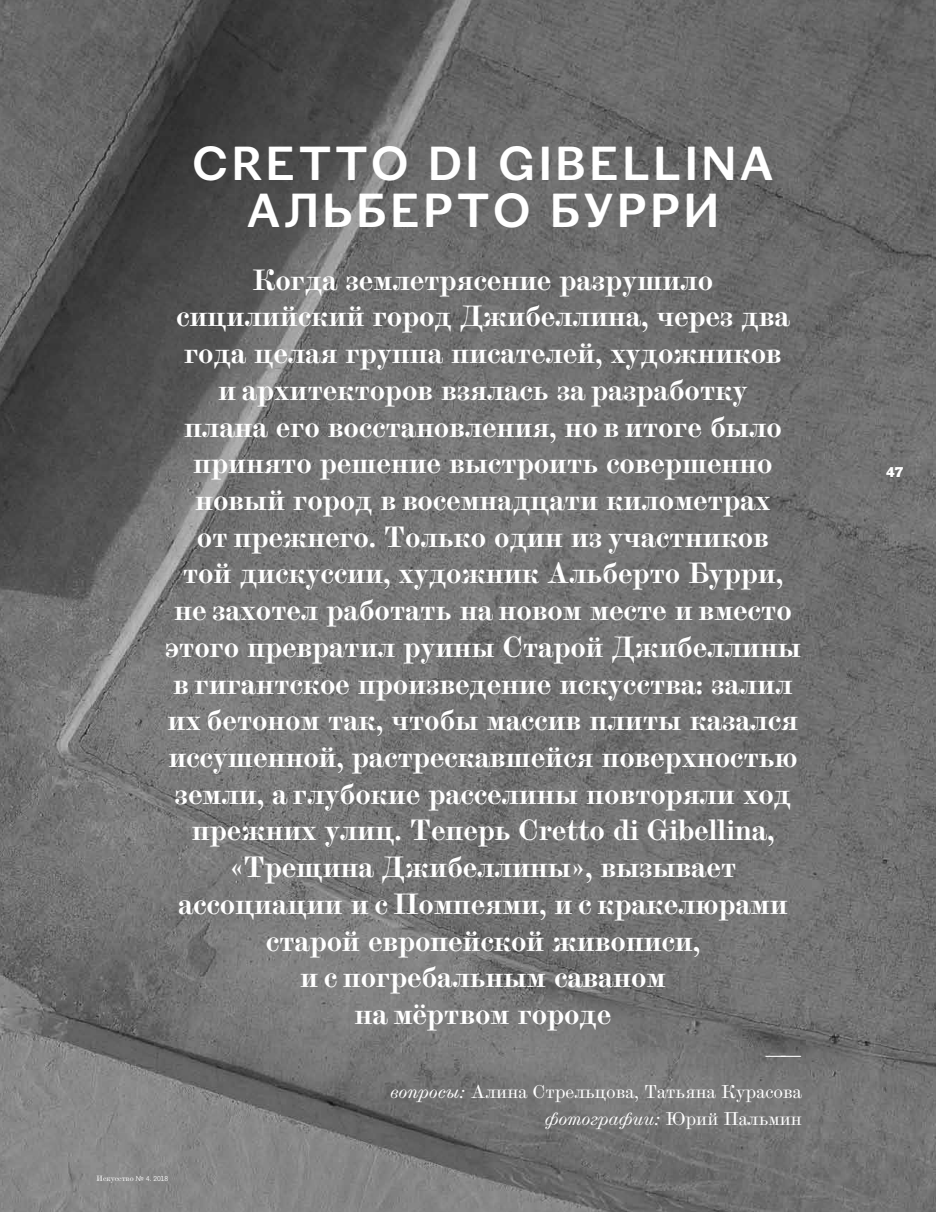
<style>
.page{position:relative;width:936px;height:1212px;background:#fff}
.page>*{position:absolute;margin:0;border:0;box-sizing:border-box;transform-origin:0 0}
.t1{font:700 46.5px/47.2px "Figgins Sans";letter-spacing:.075em;color:#fff}
.t2{font:700 28.5px/36.8px "Scotch Modern";letter-spacing:-.01em;color:#fff;text-align:center}
.t3{font:19.5px "Figgins Sans";color:#fff}
.t4{font:18px/27px "Scotch Modern";color:#fff;text-align:right}
.t5{font:800 15px "Figgins Sans";color:#fff}
.t6{font:7.5px "Scotch Modern";color:#fff}
.s1{font-style:italic}
.s2{font-family:"Figgins Sans"}
</style>
<div class="page">
<img style="left:0;top:0;width:935px;height:1212px">
<h1 class="t1" style="left:247px;top:142px;width:528px;text-indent:-54px">CRETTO DI GIBELLINA<br>АЛ ЬБЕРТО</h1>
<h1 class="t1" style="left:550px;top:189px;width:34px">БУРРИ</h1>
<p class="t2" style="left:165px;top:261px;width:638px">Когда землетрясение разрушило сицилийский город Джибеллина, через два года целая группа писателей, художников<br>и архитекторов взялась за разработку<br>плана его восстановления, но в итоге было принято решение выстроить совершенно новый город в восемнадцати километрах<br>от прежнего. Только один из участников<br>той дискуссии, художник Альберто Бурри, не захотел работать на новом месте и вместо этого превратил руины Старой Джибеллины в гигантское произведение искусства: залил их бетоном так, чтобы массив плиты казался иссушенной, растрескавшейся поверхностью земли, а глубокие расселины повторяли ход прежних улиц. Теперь Cretto di Gibellina, «Трещина Джибеллины», вызывает ассоциации и с Помпеями, и с кракелюрами старой европейской живописи,<br>и с погребальным саваном<br>на мёртвом городе</p>
<p class="t3" style="left:764px;top:1042px;width:39px">— —</p>
<p class="t4" style="left:390px;top:1078px;width:413px"><span class="s1">вопросы:</span> Алина Стрельцова, Татьяна Курасова <span class="s1">фотографии:</span> Юрий Пальмин</p>
<p class="t6" style="left:97px;top:1174px;width:73px">Искусство <span class="s2">№ 4. 2018</span></p>
<p class="t5" style="left:886px;top:463px;width:19px">47</p>
</div>
